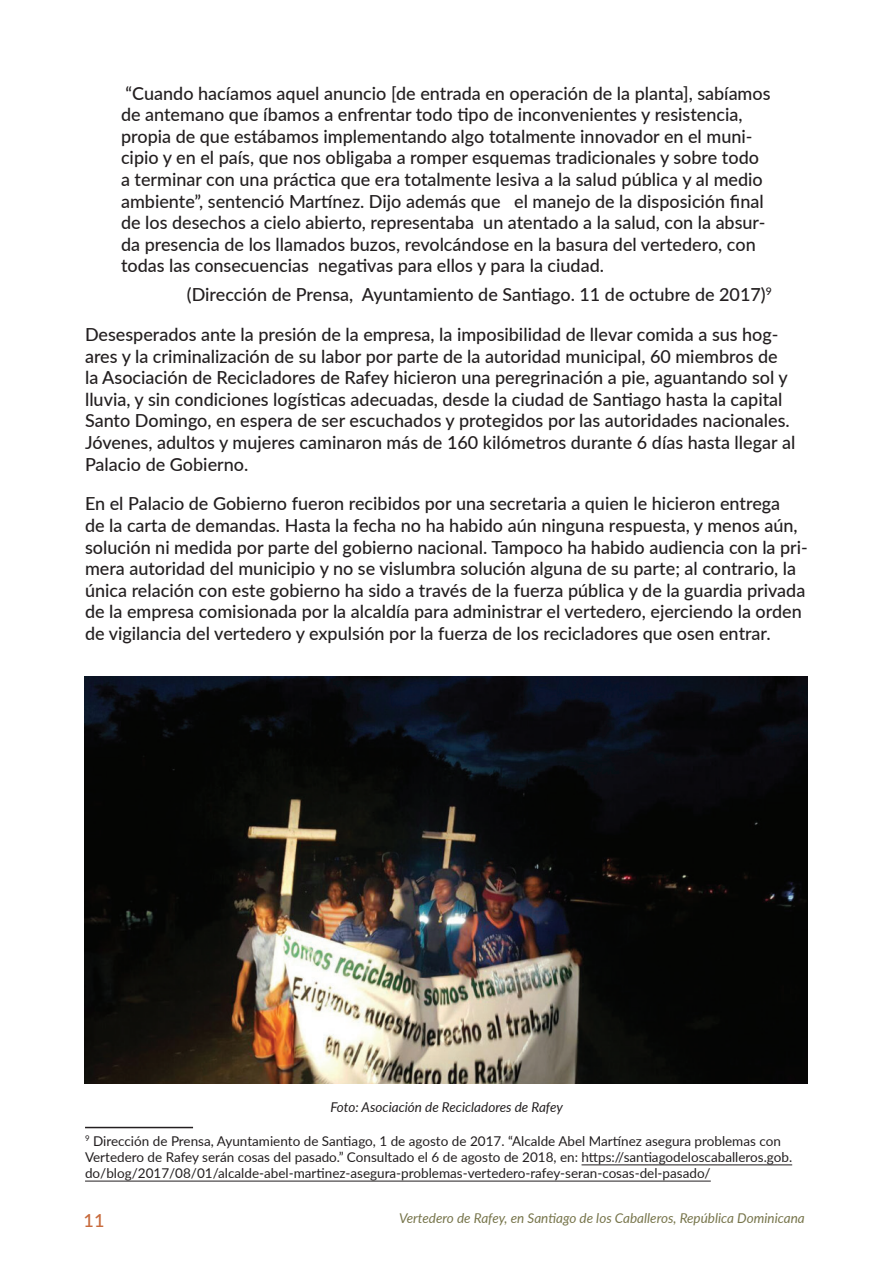
<style>
.page{position:relative;width:893px;height:1263px;background:#fff}
.page>*{position:absolute;margin:0;border:0;box-sizing:border-box;transform-origin:0 0}
.t1{font:500 18px/21.6px "Lato";color:#231f20}
.t2{font:500 18px "Lato";color:#c86b3d}
.t3{font:13.5px/16.2px "Lato";color:#231f20}
.t4{font:italic 13.5px "Lato";color:#77754b}
.t5{font:italic 13.5px "Lato";color:#231f20}
</style>
<div class="page">
<hr style="left:85px;top:1127px;width:108px;height:1px;background:#231f20">
<hr style="left:581px;top:1164px;width:211px;height:1px;background:#231f20">
<hr style="left:85px;top:1181px;width:626px;height:1px;background:#231f20">
<img style="left:85px;top:676px;width:723px;height:407px">
<p class="t1" style="left:121px;top:81px;width:651px">“Cuando hacíamos aquel anuncio [de entrada en operación de la planta], sabíamos de antemano que íbamos a enfrentar todo tipo de inconvenientes y resistencia, propia de que estábamos implementando algo totalmente innovador en el muni&shy;cipio y en el país, que nos obligaba a romper esquemas tradicionales y sobre todo a terminar con una práctica que era totalmente lesiva a la salud pública y al medio ambiente”, sentenció Martínez. Dijo además que el manejo de la disposición final de los desechos a cielo abierto, representaba un atentado a la salud, con la absur&shy;da presencia de los llamados buzos, revolcándose en la basura del vertedero, con todas las consecuencias negativas para ellos y para la ciudad.</p>
<p class="t1" style="left:85px;top:274px;width:695px;line-height:39.6px;text-indent:102px">(Dirección de Prensa, Ayuntamiento de Santiago. 11 de octubre de 2017)<sup>9<br></sup>Desesperados ante la presión de la empresa, la imposibilidad de llevar comida a sus hog-</p>
<p class="t1" style="left:85px;top:345px;width:712px">ares y la criminalización de su labor por parte de la autoridad municipal, 60 miembros de la Asociación de Recicladores de Rafey hicieron una peregrinación a pie, aguantando sol y lluvia, y sin condiciones logísticas adecuadas, desde la ciudad de Santiago hasta la capital Santo Domingo, en espera de ser escuchados y protegidos por las autoridades nacionales.<br>Jóvenes, adultos y mujeres caminaron más de 160 kilómetros durante 6 días hasta llegar al Palacio de Gobierno.</p>
<p class="t1" style="left:85px;top:492px;width:724px">En el Palacio de Gobierno fueron recibidos por una secretaria a quien le hicieron entrega<br>de la carta de demandas. Hasta la fecha no ha habido aún ninguna respuesta, y menos aún, solución ni medida por parte del gobierno nacional. Tampoco ha habido audiencia con la pri&shy;mera autoridad del municipio y no se vislumbra solución alguna de su parte; al contrario, la única relación con este gobierno ha sido a través de la fuerza pública y de la guardia privada de la empresa comisionada por la alcaldía para administrar el vertedero, ejerciendo la orden de vigilancia del vertedero y expulsión por la fuerza de los recicladores que osen entrar.</p>
<p class="t5" style="left:330px;top:1097px;width:234px">Foto: Asociación de Recicladores de Rafey</p>
<p class="t3" style="left:85px;top:1132px;width:709px"><sup>9</sup> Dirección de Prensa, Ayuntamiento de Santiago, 1 de agosto de 2017. “Alcalde Abel Martínez asegura problemas con<br>Vertedero de Rafey serán cosas del pasado.” Consultado el 6 de agosto de 2018, en: https://santiagodeloscaballeros.gob. do/blog/2017/08/01/alcalde-abel-martinez-asegura-problemas-vertedero-rafey-seran-cosas-del-pasado/</p>
<p class="t2" style="left:84px;top:1207px;width:22px">11</p>
<p class="t4" style="left:399px;top:1208px;width:407px">Vertedero de Rafey, en Santiago de los Caballeros, República Dominicana</p>
</div>
